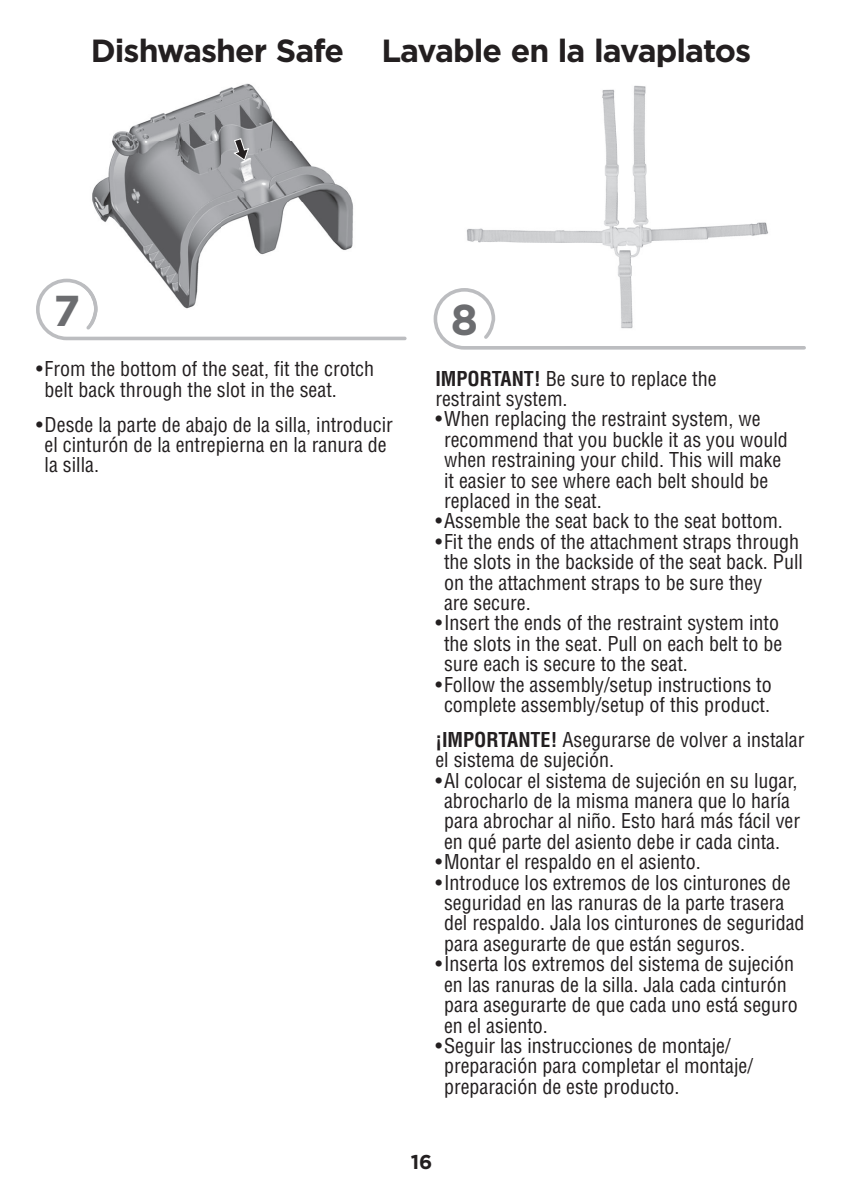
<style>
.page{position:relative;width:842px;height:1191px;background:#fff}
.page>*{position:absolute;margin:0;border:0;box-sizing:border-box;transform-origin:0 0}
.t1{font:700 43.2px "Gotham";color:#6c6d70}
.t2{font:700 32px "Gotham";letter-spacing:-.03em;color:#231f20}
.t3{font:condensed 20px/20.4px "Helvetica LT Std";color:#231f20}
.t4{font:700 20px "Gotham";color:#231f20}
.s1{font-weight:700}
</style>
<div class="page">
<svg style="left:36px;top:279px;width:370px;height:61px"></svg>
<img style="left:83px;top:83px;width:276px;height:242px">
<img style="left:83px;top:283px;width:15px;height:42px">
<svg style="left:233px;top:138px;width:17px;height:23px"></svg>
<img style="left:467px;top:85px;width:301px;height:201px">
<svg style="left:433px;top:286px;width:373px;height:64px"></svg>
<h2 class="t2" style="left:91px;top:39px;width:662px">Dishwasher Safe Lavable en la lavaplatos</h2>
<h1 class="t1" style="left:53px;top:295px;width:28px">7</h1>
<p class="t3" style="left:45px;top:361px;width:331px;text-indent:-9px">• From the bottom of the seat, fit the crotch belt back through the slot in the seat.</p>
<p class="t3" style="left:45px;top:416px;width:350px;text-indent:-9px">• Desde la parte de abajo de la silla, introducir el cinturón de la entrepierna en la ranura de la silla.</p>
<h1 class="t1" style="left:451px;top:304px;width:29px">8</h1>
<p class="t3" style="left:435px;top:370px;width:283px"><span class="s1">IMPORTANT!</span> Be sure to replace the restraint system.</p>
<p class="t3" style="left:444px;top:411px;width:345px;text-indent:-9px">• When replacing the restraint system, we recommend that you buckle it as you would when restraining your child. This will make it easier to see where each belt should be replaced in the seat.</p>
<p class="t3" style="left:435px;top:513px;width:349px">• Assemble the seat back to the seat bottom.</p>
<p class="t3" style="left:444px;top:533px;width:360px;text-indent:-9px">• Fit the ends of the attachment straps through the slots in the backside of the seat back. Pull on the attachment straps to be sure they<br>are secure.</p>
<p class="t3" style="left:444px;top:615px;width:340px;text-indent:-9px">• Insert the ends of the restraint system into the slots in the seat. Pull on each belt to be sure each is secure to the seat.</p>
<p class="t3" style="left:435px;top:676px;width:338px;text-align:center">• Follow the assembly/setup instructions to complete assembly/setup of this product.</p>
<p class="t3" style="left:435px;top:731px;width:370px"><span class="s1">¡IMPORTANTE!</span> Asegurarse de volver a instalar el sistema de sujeción.</p>
<p class="t3" style="left:435px;top:772px;width:366px;text-align:center">• Al colocar el sistema de sujeción en su lugar, abrocharlo de la misma manera que lo haría para abrochar al niño. Esto hará más fácil ver en qué parte del asiento debe ir cada cinta.</p>
<p class="t3" style="left:435px;top:854px;width:267px">• Montar el respaldo en el asiento.</p>
<p class="t3" style="left:444px;top:874px;width:362px;text-indent:-9px">• Introduce los extremos de los cinturones de seguridad en las ranuras de la parte trasera del respaldo. Jala los cinturones de seguridad para asegurarte de que están seguros.</p>
<p class="t3" style="left:444px;top:956px;width:355px;text-indent:-9px">• Inserta los extremos del sistema de sujeción en las ranuras de la silla. Jala cada cinturón para asegurarte de que cada uno está seguro en el asiento.</p>
<p class="t3" style="left:444px;top:1037px;width:310px;text-indent:-9px">• Seguir las instrucciones de montaje/ preparación para completar el montaje/ preparación de este producto.</p>
<p class="t4" style="left:411px;top:1155px;width:23px">16</p>
</div>
